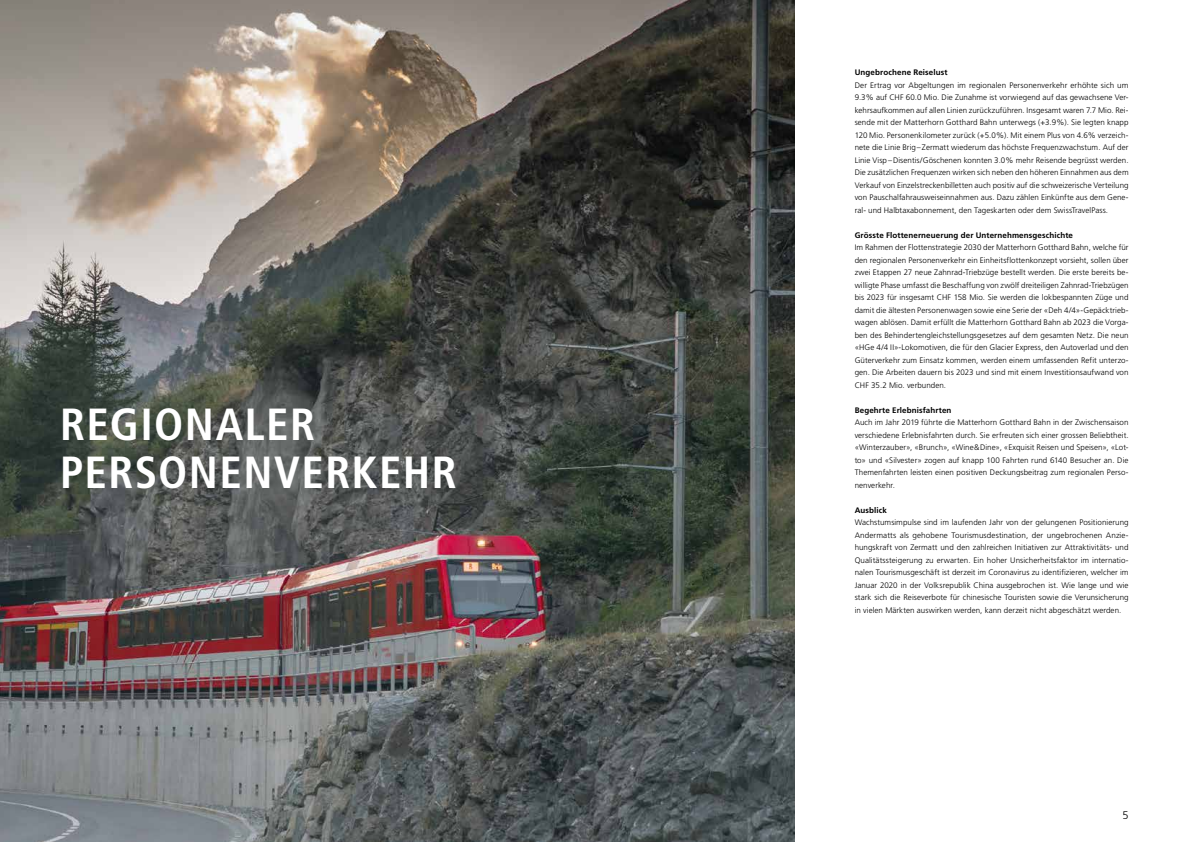
<style>
.page{position:relative;width:1191px;height:842px;background:#fff}
.page>*{position:absolute;margin:0;border:0;box-sizing:border-box;transform-origin:0 0}
.t1{font:700 condensed 45px/48px "Frutiger";letter-spacing:.03em;color:#fff}
.t2{font:300 11px "Frutiger";color:#000}
.t3{font:300 8px/12.5px "Frutiger";letter-spacing:.005em;color:#000;text-align:justify}
.t4{font:700 8px "Frutiger";letter-spacing:.015em;color:#000}
</style>
<div class="page">
<img style="left:0;top:0;width:794px;height:842px">
<h1 class="t1" style="left:60px;top:400px;width:398px">REGIONALER<br>PERSONENVERKEHR</h1>
<p class="t4" style="left:854px;top:68px;width:94px">Ungebrochene Reiselust</p>
<p class="t3" style="left:854px;top:79px;width:275px">Der Ertrag vor Abgeltungen im regionalen Personenverkehr erhöhte sich um 9.3% auf CHF 60.0 Mio. Die Zunahme ist vorwiegend auf das gewachsene Ver&shy;kehrsaufkommen auf allen Linien zurückzuführen. Insgesamt waren 7.7 Mio. Rei&shy;sende mit der Matterhorn Gotthard Bahn unterwegs (+3.9%). Sie legten knapp 120 Mio. Personenkilometer zurück (+5.0%). Mit einem Plus von 4.6% verzeich&shy;nete die Linie Brig–Zermatt wiederum das höchste Frequenzwachstum. Auf der Linie Visp–Disentis/Göschenen konnten 3.0% mehr Reisende begrüsst werden.<br>Die zusätzlichen Frequenzen wirken sich neben den höheren Einnahmen aus dem Verkauf von Einzelstreckenbilletten auch positiv auf die schweizerische Verteilung von Pauschalfahrausweiseinnahmen aus. Dazu zählen Einkünfte aus dem Gene&shy;ral- und Halbtaxabonnement, den Tageskarten oder dem SwissTravelPass.</p>
<p class="t4" style="left:854px;top:230px;width:220px">Grösste Flottenerneuerung der Unternehmensgeschichte</p>
<p class="t3" style="left:854px;top:241px;width:275px">Im Rahmen der Flottenstrategie 2030 der Matterhorn Gotthard Bahn, welche für den regionalen Personenverkehr ein Einheitsflottenkonzept vorsieht, sollen über zwei Etappen 27 neue Zahnrad-Triebzüge bestellt werden. Die erste bereits be&shy;willigte Phase umfasst die Beschaffung von zwölf dreiteiligen Zahnrad-Triebzügen bis 2023 für insgesamt CHF 158 Mio. Sie werden die lokbespannten Züge und damit die ältesten Personenwagen sowie eine Serie der «Deh 4/4»-Gepäcktrieb&shy;wagen ablösen. Damit erfüllt die Matterhorn Gotthard Bahn ab 2023 die Vorga&shy;ben des Behindertengleichstellungsgesetzes auf dem gesamten Netz. Die neun «HGe 4/4 II»-Lokomotiven, die für den Glacier Express, den Autoverlad und den Güterverkehr zum Einsatz kommen, werden einem umfassenden Refit unterzo&shy;gen. Die Arbeiten dauern bis 2023 und sind mit einem Investitionsaufwand von CHF 35.2 Mio. verbunden.</p>
<p class="t4" style="left:854px;top:405px;width:98px">Begehrte Erlebnisfahrten</p>
<p class="t3" style="left:854px;top:416px;width:275px">Auch im Jahr 2019 führte die Matterhorn Gotthard Bahn in der Zwischensaison verschiedene Erlebnisfahrten durch. Sie erfreuten sich einer grossen Beliebtheit. «Winterzauber», «Brunch», «Wine&amp;Dine», «Exquisit Reisen und Speisen», «Lot&shy;to» und «Silvester» zogen auf knapp 100 Fahrten rund 6140 Besucher an. Die Themenfahrten leisten einen positiven Deckungsbeitrag zum regionalen Perso&shy;nenverkehr.</p>
<p class="t4" style="left:854px;top:505px;width:34px">Ausblick</p>
<p class="t3" style="left:854px;top:516px;width:275px">Wachstumsimpulse sind im laufenden Jahr von der gelungenen Positionierung Andermatts als gehobene Tourismusdestination, der ungebrochenen Anzie&shy;hungskraft von Zermatt und den zahlreichen Initiativen zur Attraktivitäts- und Qualitätssteigerung zu erwarten. Ein hoher Unsicherheitsfaktor im internatio&shy;nalen Tourismusgeschäft ist derzeit im Coronavirus zu identifizieren, welcher im Januar 2020 in der Volksrepublik China ausgebrochen ist. Wie lange und wie stark sich die Reiseverbote für chinesische Touristen sowie die Verunsicherung in vielen Märkten auswirken werden, kann derzeit nicht abgeschätzt werden.</p>
<h2 class="t2" style="left:1122px;top:809px;width:8px">5</h2>
</div>
